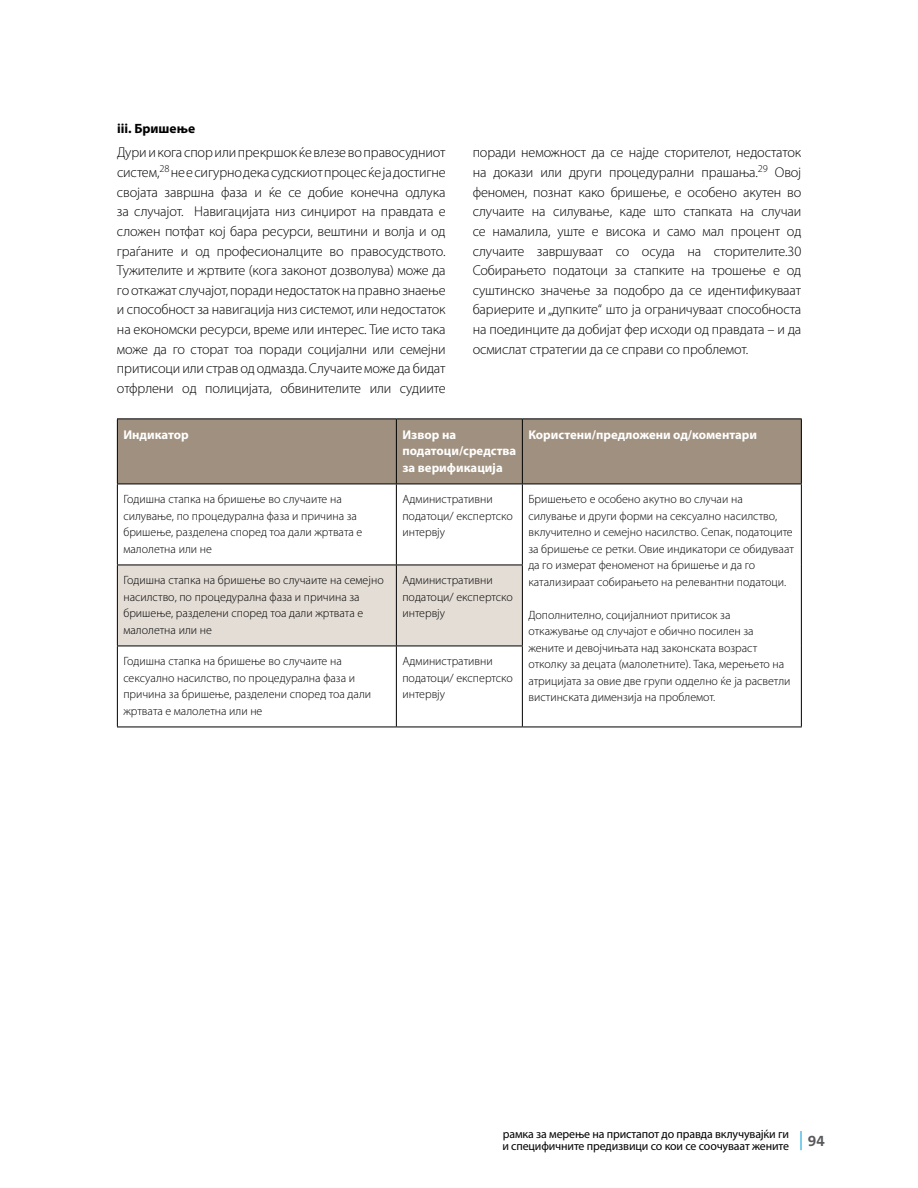
<style>
.page{position:relative;width:918px;height:1188px;background:#fff}
.page>*{position:absolute;margin:0;border:0;box-sizing:border-box;transform-origin:0 0}
.t1{font:700 15px "The Sans Trial";color:#58595b}
.t2{font:300 14.25px/19.6px "Myriad Pro";letter-spacing:-.01em;color:#000;text-align:justify}
.t3{font:700 13.5px "Myriad Pro";color:#000}
.t4{font:700 12.75px/16.5px "Myriad Pro";color:#fff}
.t5{font:300 12px/16.5px "Myriad Pro";color:#000}
.t6{font:12px/12px "Myriad Pro";letter-spacing:-.01em;color:#000}
</style>
<div class="page">
<svg style="left:801px;top:1131px;width:1px;height:19px"></svg>
<div style="left:118px;top:420px;width:683px;height:64px;background:#a0907f"></div>
<div style="left:118px;top:566px;width:404px;height:80px;background:#e4ddd6"></div>
<hr style="left:117px;top:419px;width:279px;height:1px;background:#000">
<hr style="left:396px;top:419px;width:126px;height:1px;background:#000">
<hr style="left:522px;top:419px;width:280px;height:1px;background:#000">
<hr style="left:117px;top:419px;width:1px;height:65px;background:#000">
<hr style="left:396px;top:419px;width:1px;height:65px;background:#000">
<hr style="left:522px;top:419px;width:1px;height:65px;background:#000">
<hr style="left:801px;top:419px;width:1px;height:65px;background:#000">
<hr style="left:117px;top:484px;width:279px;height:1px;background:#000">
<hr style="left:396px;top:484px;width:126px;height:1px;background:#000">
<hr style="left:522px;top:484px;width:280px;height:1px;background:#000">
<hr style="left:117px;top:484px;width:1px;height:81px;background:#000">
<hr style="left:396px;top:484px;width:1px;height:81px;background:#000">
<hr style="left:522px;top:484px;width:1px;height:81px;background:#000">
<hr style="left:801px;top:484px;width:1px;height:81px;background:#000">
<hr style="left:801px;top:565px;width:1px;height:81px;background:#000">
<hr style="left:801px;top:646px;width:1px;height:81px;background:#000">
<hr style="left:522px;top:727px;width:280px;height:1px;background:#000">
<hr style="left:117px;top:565px;width:279px;height:1px;background:#000">
<hr style="left:117px;top:565px;width:1px;height:81px;background:#000">
<hr style="left:396px;top:565px;width:127px;height:1px;background:#000">
<hr style="left:396px;top:565px;width:1px;height:81px;background:#000">
<hr style="left:522px;top:565px;width:1px;height:81px;background:#000">
<hr style="left:117px;top:646px;width:279px;height:1px;background:#000">
<hr style="left:117px;top:646px;width:1px;height:81px;background:#000">
<hr style="left:396px;top:646px;width:127px;height:1px;background:#000">
<hr style="left:396px;top:646px;width:1px;height:81px;background:#000">
<hr style="left:522px;top:646px;width:1px;height:81px;background:#000">
<hr style="left:117px;top:727px;width:279px;height:1px;background:#000">
<hr style="left:396px;top:727px;width:126px;height:1px;background:#000">
<p class="t3" style="left:117px;top:120px;width:80px">iii. Бришење</p>
<p class="t2" style="left:117px;top:143px;width:330px">Дури и кога спор или прекршок ќе влезе во правосудниот систем,<sup>28</sup> не е сигурно дека судскиот процес ќе ја достигне својата завршна фаза и ќе се добие конечна одлука за случајот. Навигацијата низ синџирот на правдата е сложен потфат кој бара ресурси, вештини и волја и од граѓаните и од професионалците во правосудството.<br>Тужителите и жртвите (кога законот дозволува) може да го откажат случајот, поради недостаток на правно знаење и способност за навигација низ системот, или недостаток на економски ресурси, време или интерес. Тие исто така може да го сторат тоа поради социјални или семејни притисоци или страв од одмазда. Случаите може да бидат отфрлени од полицијата, обвинителите или судиите</p>
<p class="t2" style="left:473px;top:143px;width:330px">поради неможност да се најде сторителот, недостаток на докази или други процедурални прашања.<sup>29</sup> Овој феномен, познат како бришење, е особено акутен во случаите на силување, каде што стапката на случаи се намалила, уште е висока и само мал процент од случаите завршуваат со осуда на сторителите.30<br>Собирањето податоци за стапките на трошење е од суштинско значење за подобро да се идентификуваат бариерите и „дупките“ што ја ограничуваат способноста на поединците да добијат фер исходи од правдата – и да осмислат стратегии да се справи со проблемот.</p>
<p class="t4" style="left:123px;top:426px;width:67px">Индикатор</p>
<p class="t4" style="left:402px;top:426px;width:115px">Извор на податоци/средства за верификација</p>
<p class="t4" style="left:528px;top:426px;width:230px">Користени/предложени од/коментари</p>
<p class="t5" style="left:123px;top:491px;width:241px">Годишна стапка на бришење во случаите на силување, по процедурална фаза и причина за бришење, разделена според тоа дали жртвата е малолетна или не</p>
<p class="t5" style="left:402px;top:491px;width:112px">Административни податоци/ експертско интервју</p>
<p class="t5" style="left:528px;top:491px;width:267px">Бришењето е особено акутно во случаи на силување и други форми на сексуално насилство, вклучително и семејно насилство. Сепак, податоците за бришење се ретки. Овие индикатори се обидуваат да го измерат феноменот на бришење и да го катализираат собирањето на релевантни податоци.</p>
<p class="t5" style="left:528px;top:607px;width:264px">Дополнително, социјалниот притисок за откажување од случајот е обично посилен за жените и девојчињата над законската возраст отколку за децата (малолетните). Така, мерењето на атрицијата за овие две групи одделно ќе ја расветли вистинската димензија на проблемот.</p>
<p class="t5" style="left:123px;top:572px;width:262px">Годишна стапка на бришење во случаите на семејно насилство, по процедурална фаза и причина за бришење, разделени според тоа дали жртвата е малолетна или не</p>
<p class="t5" style="left:402px;top:572px;width:112px">Административни податоци/ експертско интервју</p>
<p class="t5" style="left:123px;top:653px;width:249px">Годишна стапка на бришење во случаите на сексуално насилство, по процедурална фаза и причина за бришење, разделени според тоа дали жртвата е малолетна или не</p>
<p class="t5" style="left:402px;top:653px;width:112px">Административни податоци/ експертско интервју</p>
<p class="t6" style="left:502px;top:1128px;width:288px">рамка за мерење на пристапот до правда вклучувајќи ги и специфичните предизвици со кои се соочуваат жените</p>
<p class="t1" style="left:808px;top:1135px;width:18px">94</p>
</div>
